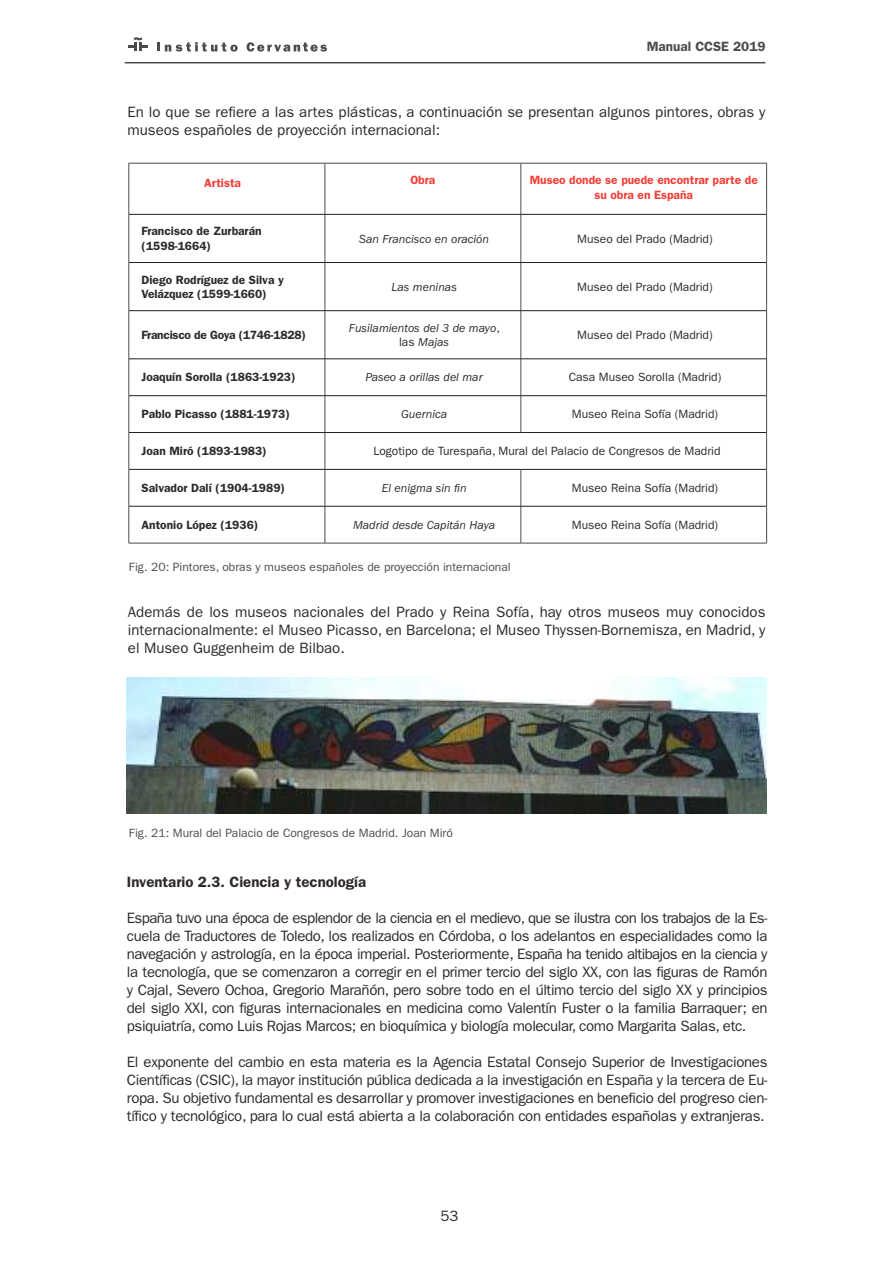
<style>
.page{position:relative;width:893px;height:1263px;background:#fff}
.page>*{position:absolute;margin:0;border:0;box-sizing:border-box;transform-origin:0 0}
.t1{font:15px/18px "ITC Franklin Gothic Std";color:#2e292a;text-align:justify}
.t2{font:600 15px "ITC Franklin Gothic Std";color:#2e292a}
.t3{font:600 13.5px "ITC Franklin Gothic Std";color:#4e4b4c}
.t4{font:12px "ITC Franklin Gothic Std";color:#2e292a}
.t5{font:600 12px/14.4px "ITC Franklin Gothic Std";color:#2e292a}
.t6{font:italic 12px/14.4px "ITC Franklin Gothic Std";color:#2e292a;text-align:center}
.t7{font:12px "ITC Franklin Gothic Std";color:#4e4b4c}
.t8{font:600 12px/14.4px "ITC Franklin Gothic Std";color:#f23e37;text-align:center}
.t9{font:600 12px "ITC Franklin Gothic Std";letter-spacing:-.02em;color:#2e292a}
.s1{font-style:normal}
</style>
<div class="page">
<svg style="left:128px;top:37px;width:20px;height:14px"></svg>
<svg style="left:157px;top:42px;width:81px;height:10px"></svg>
<svg style="left:247px;top:42px;width:80px;height:10px"></svg>
<hr style="left:125px;top:62px;width:640px;height:1px;background:#4e4b4c">
<hr style="left:129px;top:163px;width:196px;height:1px;background:#4e4b4c">
<hr style="left:129px;top:163px;width:1px;height:51px;background:#4e4b4c">
<hr style="left:325px;top:163px;width:196px;height:1px;background:#4e4b4c">
<hr style="left:521px;top:163px;width:246px;height:1px;background:#4e4b4c">
<hr style="left:766px;top:163px;width:1px;height:51px;background:#4e4b4c">
<hr style="left:129px;top:214px;width:1px;height:48px;background:#4e4b4c">
<hr style="left:766px;top:214px;width:1px;height:48px;background:#4e4b4c">
<hr style="left:129px;top:262px;width:1px;height:49px;background:#4e4b4c">
<hr style="left:766px;top:262px;width:1px;height:49px;background:#4e4b4c">
<hr style="left:129px;top:311px;width:1px;height:48px;background:#4e4b4c">
<hr style="left:766px;top:311px;width:1px;height:48px;background:#4e4b4c">
<hr style="left:129px;top:359px;width:1px;height:37px;background:#4e4b4c">
<hr style="left:766px;top:359px;width:1px;height:37px;background:#4e4b4c">
<hr style="left:129px;top:396px;width:1px;height:36px;background:#4e4b4c">
<hr style="left:766px;top:396px;width:1px;height:36px;background:#4e4b4c">
<hr style="left:129px;top:432px;width:1px;height:37px;background:#4e4b4c">
<hr style="left:766px;top:432px;width:1px;height:37px;background:#4e4b4c">
<hr style="left:129px;top:469px;width:1px;height:37px;background:#4e4b4c">
<hr style="left:766px;top:469px;width:1px;height:37px;background:#4e4b4c">
<hr style="left:129px;top:506px;width:1px;height:37px;background:#4e4b4c">
<hr style="left:766px;top:506px;width:1px;height:37px;background:#4e4b4c">
<hr style="left:129px;top:543px;width:196px;height:1px;background:#4e4b4c">
<hr style="left:325px;top:543px;width:196px;height:1px;background:#4e4b4c">
<hr style="left:521px;top:543px;width:246px;height:1px;background:#4e4b4c">
<hr style="left:325px;top:163px;width:1px;height:51px;background:#4e4b4c">
<hr style="left:520px;top:163px;width:1px;height:51px;background:#4e4b4c">
<hr style="left:325px;top:215px;width:1px;height:47px;background:#4e4b4c">
<hr style="left:520px;top:215px;width:1px;height:47px;background:#4e4b4c">
<hr style="left:325px;top:263px;width:1px;height:47px;background:#4e4b4c">
<hr style="left:520px;top:263px;width:1px;height:47px;background:#4e4b4c">
<hr style="left:325px;top:311px;width:1px;height:48px;background:#4e4b4c">
<hr style="left:520px;top:311px;width:1px;height:48px;background:#4e4b4c">
<hr style="left:325px;top:359px;width:1px;height:36px;background:#4e4b4c">
<hr style="left:520px;top:359px;width:1px;height:36px;background:#4e4b4c">
<hr style="left:325px;top:396px;width:1px;height:36px;background:#4e4b4c">
<hr style="left:520px;top:396px;width:1px;height:36px;background:#4e4b4c">
<hr style="left:325px;top:433px;width:1px;height:36px;background:#4e4b4c">
<hr style="left:325px;top:470px;width:1px;height:36px;background:#4e4b4c">
<hr style="left:520px;top:470px;width:1px;height:36px;background:#4e4b4c">
<hr style="left:325px;top:506px;width:1px;height:37px;background:#4e4b4c">
<hr style="left:520px;top:506px;width:1px;height:37px;background:#4e4b4c">
<hr style="left:129px;top:214px;width:196px;height:1px;background:#241f1f">
<hr style="left:325px;top:214px;width:196px;height:1px;background:#241f1f">
<hr style="left:521px;top:214px;width:245px;height:1px;background:#241f1f">
<hr style="left:129px;top:262px;width:196px;height:1px;background:#241f1f">
<hr style="left:325px;top:262px;width:196px;height:1px;background:#241f1f">
<hr style="left:521px;top:262px;width:245px;height:1px;background:#241f1f">
<hr style="left:129px;top:310px;width:196px;height:1px;background:#241f1f">
<hr style="left:325px;top:310px;width:196px;height:1px;background:#241f1f">
<hr style="left:521px;top:310px;width:245px;height:1px;background:#241f1f">
<hr style="left:129px;top:359px;width:196px;height:1px;background:#241f1f">
<hr style="left:325px;top:359px;width:196px;height:1px;background:#241f1f">
<hr style="left:521px;top:359px;width:245px;height:1px;background:#241f1f">
<hr style="left:129px;top:395px;width:196px;height:1px;background:#241f1f">
<hr style="left:325px;top:395px;width:196px;height:1px;background:#241f1f">
<hr style="left:521px;top:395px;width:245px;height:1px;background:#241f1f">
<hr style="left:129px;top:432px;width:196px;height:1px;background:#241f1f">
<hr style="left:325px;top:432px;width:196px;height:1px;background:#241f1f">
<hr style="left:521px;top:432px;width:245px;height:1px;background:#241f1f">
<hr style="left:129px;top:469px;width:196px;height:1px;background:#241f1f">
<hr style="left:325px;top:469px;width:196px;height:1px;background:#241f1f">
<hr style="left:521px;top:469px;width:245px;height:1px;background:#241f1f">
<hr style="left:129px;top:506px;width:196px;height:1px;background:#241f1f">
<hr style="left:325px;top:506px;width:196px;height:1px;background:#241f1f">
<hr style="left:521px;top:506px;width:245px;height:1px;background:#241f1f">
<img style="left:127px;top:677px;width:640px;height:136px">
<p class="t3" style="left:647px;top:38px;width:120px">Manual CCSE 2019</p>
<p class="t1" style="left:128px;top:103px;width:639px">En lo que se refiere a las artes plásticas, a continuación se presentan algunos pintores, obras y museos españoles de proyección internacional:</p>
<p class="t8" style="left:204px;top:175px;width:39px">Artista</p>
<p class="t8" style="left:410px;top:173px;width:26px">Obra</p>
<p class="t8" style="left:530px;top:173px;width:230px">Museo donde se puede encontrar parte de su obra en España</p>
<p class="t5" style="left:142px;top:224px;width:122px">Francisco de Zurbarán (1598-1664)</p>
<p class="t6" style="left:359px;top:232px;width:131px">San Francisco en oración</p>
<p class="t4" style="left:577px;top:232px;width:137px">Museo del Prado (Madrid)</p>
<p class="t5" style="left:142px;top:272px;width:144px">Diego Rodríguez de Silva y<br>Velázquez (1599-1660)</p>
<p class="t6" style="left:391px;top:280px;width:67px">Las meninas</p>
<p class="t4" style="left:577px;top:280px;width:137px">Museo del Prado (Madrid)</p>
<p class="t9" style="left:142px;top:328px;width:166px">Francisco de Goya (1746-1828)</p>
<p class="t6" style="left:349px;top:321px;width:152px">Fusilamientos del 3 de mayo<span class="s1">, las</span> Majas</p>
<p class="t4" style="left:577px;top:328px;width:137px">Museo del Prado (Madrid)</p>
<p class="t5" style="left:142px;top:370px;width:156px">Joaquín Sorolla (1863-1923)</p>
<p class="t6" style="left:365px;top:370px;width:119px">Paseo a orillas del mar</p>
<p class="t4" style="left:569px;top:370px;width:154px">Casa Museo Sorolla (Madrid)</p>
<p class="t5" style="left:142px;top:407px;width:150px">Pablo Picasso (1881-1973)</p>
<p class="t6" style="left:401px;top:407px;width:48px">Guernica</p>
<p class="t4" style="left:572px;top:407px;width:148px">Museo Reina Sofía (Madrid)</p>
<p class="t5" style="left:142px;top:444px;width:127px">Joan Miró (1893-1983)</p>
<p class="t4" style="left:373px;top:444px;width:349px">Logotipo de Turespaña, Mural del Palacio de Congresos de Madrid</p>
<p class="t5" style="left:142px;top:481px;width:145px">Salvador Dalí (1904-1989)</p>
<p class="t6" style="left:382px;top:481px;width:86px">El enigma sin fin</p>
<p class="t4" style="left:572px;top:481px;width:148px">Museo Reina Sofía (Madrid)</p>
<p class="t5" style="left:142px;top:517px;width:118px">Antonio López (1936)</p>
<p class="t6" style="left:353px;top:518px;width:144px">Madrid desde Capitán Haya</p>
<p class="t4" style="left:572px;top:518px;width:148px">Museo Reina Sofía (Madrid)</p>
<p class="t7" style="left:129px;top:560px;width:383px">Fig. 20: Pintores, obras y museos españoles de proyección internacional</p>
<p class="t1" style="left:128px;top:603px;width:639px">Además de los museos nacionales del Prado y Reina Sofía, hay otros museos muy conocidos internacionalmente: el Museo Picasso, en Barcelona; el Museo Thyssen-Bornemisza, en Madrid, y el Museo Guggenheim de Bilbao.</p>
<p class="t7" style="left:129px;top:826px;width:325px">Fig. 21: Mural del Palacio de Congresos de Madrid. Joan Miró</p>
<p class="t2" style="left:127px;top:873px;width:241px">Inventario 2.3. Ciencia y tecnología</p>
<p class="t1" style="left:127px;top:909px;width:642px">España tuvo una época de esplendor de la ciencia en el medievo, que se ilustra con los trabajos de la Es&shy;cuela de Traductores de Toledo, los realizados en Córdoba, o los adelantos en especialidades como la navegación y astrología, en la época imperial. Posteriormente, España ha tenido altibajos en la ciencia y la tecnología, que se comenzaron a corregir en el primer tercio del siglo XX, con las figuras de Ramón y Cajal, Severo Ochoa, Gregorio Marañón, pero sobre todo en el último tercio del siglo XX y principios del siglo XXI, con figuras internacionales en medicina como Valentín Fuster o la familia Barraquer; en psiquiatría, como Luis Rojas Marcos; en bioquímica y biología molecular, como Margarita Salas, etc.</p>
<p class="t1" style="left:127px;top:1053px;width:642px">El exponente del cambio en esta materia es la Agencia Estatal Consejo Superior de Investigaciones Científicas (CSIC), la mayor institución pública dedicada a la investigación en España y la tercera de Eu&shy;ropa. Su objetivo fundamental es desarrollar y promover investigaciones en beneficio del progreso cien&shy;tífico y tecnológico, para lo cual está abierta a la colaboración con entidades españolas y extranjeras.</p>
<p class="t1" style="left:440px;top:1207px;width:19px">53</p>
</div>
